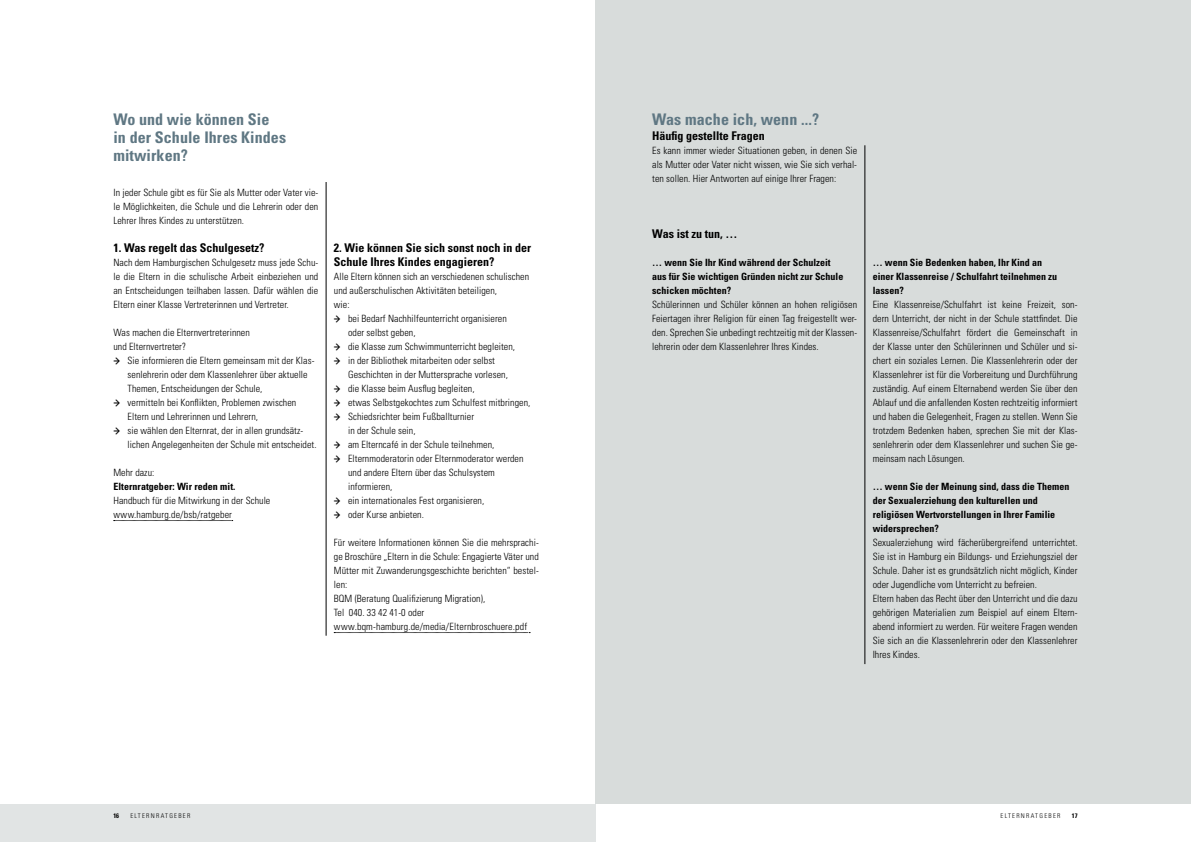
<style>
.page{position:relative;width:1191px;height:842px;background:#fff}
.page>*{position:absolute;margin:0;border:0;box-sizing:border-box;transform-origin:0 0}
.t1{font:700 condensed 16px/18px "Univers LT Std";letter-spacing:.005em;color:#5f7783}
.t2{font:700 condensed 12px/14px "Univers LT Std";color:#000}
.t3{font:300 condensed 10px/14px "Univers LT Std";letter-spacing:.005em;color:#000;text-align:justify}
.t4{font:700 condensed 10px/14px "Univers LT Std";color:#000}
.t5{font:300 condensed 6.5px "Univers LT Std";letter-spacing:.2em;color:#000}
.t6{font:700 condensed 6.5px "Univers LT Std";color:#000}
</style>
<div class="page">
<div style="left:0;top:804px;width:595px;height:38px;background:#e1e4e4"></div>
<div style="left:595px;top:0;width:596px;height:804px;background:#d8dcdb"></div>
<hr style="left:326px;top:182px;width:1px;height:454px;background:#000">
<svg style="left:114px;top:520px;width:119px;height:1px"></svg>
<svg style="left:334px;top:632px;width:196px;height:1px"></svg>
<hr style="left:864px;top:145px;width:1px;height:519px;background:#000">
<h1 class="t1" style="left:113px;top:110px;width:174px">Wo und wie können Sie<br>in der Schule Ihres Kindes mitwirken?</h1>
<p class="t3" style="left:113px;top:185px;width:206px">In jeder Schule gibt es für Sie als Mutter oder Vater vie&shy;le Möglichkeiten, die Schule und die Lehrerin oder den Lehrer Ihres Kindes zu unterstützen.</p>
<p class="t2" style="left:113px;top:241px;width:153px">1. Was regelt das Schulgesetz?</p>
<p class="t3" style="left:113px;top:255px;width:206px">Nach dem Hamburgischen Schulgesetz muss jede Schu&shy;le die Eltern in die schulische Arbeit einbeziehen und an Entscheidungen teilhaben lassen. Dafür wählen die Eltern einer Klasse Vertreterinnen und Vertreter.</p>
<p class="t3" style="left:113px;top:325px;width:138px">Was machen die Elternvertreterinnen und Elternvertreter?</p>
<p class="t3" style="left:128px;top:353px;width:191px;text-align:left">Sie informieren die Eltern gemeinsam mit der Klas&shy;senlehrerin oder dem Klassenlehrer über aktuelle Themen, Entscheidungen der Schule,<br>vermitteln bei Konflikten, Problemen zwischen Eltern und Lehrerinnen und Lehrern,<br>sie wählen den Elternrat, der in allen grundsätz&shy;lichen Angelegenheiten der Schule mit entscheidet.</p>
<p class="t3" style="left:113px;top:465px;width:42px">Mehr dazu:</p>
<p class="t4" style="left:113px;top:479px;width:123px">Elternratgeber: Wir reden mit.</p>
<p class="t3" style="left:113px;top:493px;width:158px">Handbuch für die Mitwirkung in der Schule www.hamburg.de/bsb/ratgeber</p>
<p class="t2" style="left:334px;top:241px;width:199px">2. Wie können Sie sich sonst noch in der<br>Schule Ihres Kindes engagieren?</p>
<p class="t3" style="left:334px;top:269px;width:197px">Alle Eltern können sich an verschiedenen schulischen</p>
<p class="t3" style="left:334px;top:283px;width:165px">und außerschulischen Aktivitäten beteiligen,</p>
<p class="t3" style="left:334px;top:297px;width:17px">wie:</p>
<p class="t3" style="left:348px;top:311px;width:160px">bei Bedarf Nachhilfeunterricht organisieren</p>
<p class="t3" style="left:348px;top:325px;width:69px">oder selbst geben,</p>
<p class="t3" style="left:348px;top:339px;width:169px">die Klasse zum Schwimmunterricht begleiten,</p>
<p class="t3" style="left:348px;top:353px;width:148px">in der Bibliothek mitarbeiten oder selbst</p>
<p class="t3" style="left:348px;top:367px;width:161px">Geschichten in der Muttersprache vorlesen,</p>
<p class="t3" style="left:348px;top:381px;width:128px">die Klasse beim Ausflug begleiten,</p>
<p class="t3" style="left:348px;top:395px;width:184px">etwas Selbstgekochtes zum Schulfest mitbringen,</p>
<p class="t3" style="left:348px;top:409px;width:128px">Schiedsrichter beim Fußballturnier</p>
<p class="t3" style="left:348px;top:423px;width:69px">in der Schule sein,</p>
<p class="t3" style="left:348px;top:437px;width:148px">am Elterncafé in der Schule teilnehmen,</p>
<p class="t3" style="left:348px;top:451px;width:177px">Elternmoderatorin oder Elternmoderator werden</p>
<p class="t3" style="left:348px;top:465px;width:148px">und andere Eltern über das Schulsystem</p>
<p class="t3" style="left:348px;top:479px;width:46px">informieren,</p>
<p class="t3" style="left:348px;top:493px;width:138px">ein internationales Fest organisieren,</p>
<p class="t3" style="left:348px;top:507px;width:77px">oder Kurse anbieten.</p>
<p class="t3" style="left:334px;top:535px;width:206px;text-align:left">Für weitere Informationen können Sie die mehrsprachi&shy;ge Broschüre „Eltern in die Schule: Engagierte Väter und Mütter mit Zuwanderungsgeschichte berichten“ bestel&shy;len:<br>BQM (Beratung Qualifizierung Migration),<br>Tel 040. 33 42 41-0 oder www.bqm-hamburg.de/media/Elternbroschuere.pdf</p>
<h1 class="t1" style="left:652px;top:110px;width:168px">Was mache ich, wenn ...?</h1>
<p class="t2" style="left:652px;top:129px;width:114px">Häufig gestellte Fragen</p>
<p class="t3" style="left:652px;top:143px;width:206px">Es kann immer wieder Situationen geben, in denen Sie als Mutter oder Vater nicht wissen, wie Sie sich verhal&shy;ten sollen. Hier Antworten auf einige Ihrer Fragen:</p>
<p class="t2" style="left:652px;top:227px;width:87px">Was ist zu tun, …</p>
<p class="t4" style="left:652px;top:255px;width:193px">… wenn Sie Ihr Kind während der Schulzeit aus für Sie wichtigen Gründen nicht zur Schule schicken möchten?</p>
<p class="t3" style="left:652px;top:297px;width:206px">Schülerinnen und Schüler können an hohen religiösen Feiertagen ihrer Religion für einen Tag freigestellt wer&shy;den. Sprechen Sie unbedingt rechtzeitig mit der Klassen&shy;lehrerin oder dem Klassenlehrer Ihres Kindes.</p>
<p class="t4" style="left:872px;top:255px;width:186px">… wenn Sie Bedenken haben, Ihr Kind an einer Klassenreise / Schulfahrt teilnehmen zu lassen?</p>
<p class="t3" style="left:872px;top:297px;width:206px">Eine Klassenreise/Schulfahrt ist keine Freizeit, son&shy;dern Unterricht, der nicht in der Schule stattfindet. Die Klassenreise/Schulfahrt fördert die Gemeinschaft in der Klasse unter den Schülerinnen und Schüler und si&shy;chert ein soziales Lernen. Die Klassenlehrerin oder der Klassenlehrer ist für die Vorbereitung und Durchführung zuständig. Auf einem Elternabend werden Sie über den Ablauf und die anfallenden Kosten rechtzeitig informiert und haben die Gelegenheit, Fragen zu stellen. Wenn Sie trotzdem Bedenken haben, sprechen Sie mit der Klas&shy;senlehrerin oder dem Klassenlehrer und suchen Sie ge&shy;meinsam nach Lösungen.</p>
<p class="t4" style="left:872px;top:479px;width:198px">… wenn Sie der Meinung sind, dass die Themen der Sexualerziehung den kulturellen und religiösen Wertvorstellungen in Ihrer Familie widersprechen?</p>
<p class="t3" style="left:872px;top:535px;width:206px;text-align:left">Sexualerziehung wird fächerübergreifend unterrichtet.<br>Sie ist in Hamburg ein Bildungs- und Erziehungsziel der Schule. Daher ist es grundsätzlich nicht möglich, Kinder oder Jugendliche vom Unterricht zu befreien.<br>Eltern haben das Recht über den Unterricht und die dazu gehörigen Materialien zum Beispiel auf einem Eltern&shy;abend informiert zu werden. Für weitere Fragen wenden Sie sich an die Klassenlehrerin oder den Klassenlehrer Ihres Kindes.</p>
<p class="t6" style="left:113px;top:812px;width:7px">16</p>
<p class="t5" style="left:130px;top:812px;width:61px">ELTERNRATGEBER</p>
<p class="t5" style="left:1000px;top:812px;width:61px">ELTERNRATGEBER</p>
<p class="t6" style="left:1071px;top:812px;width:7px">17</p>
</div>
